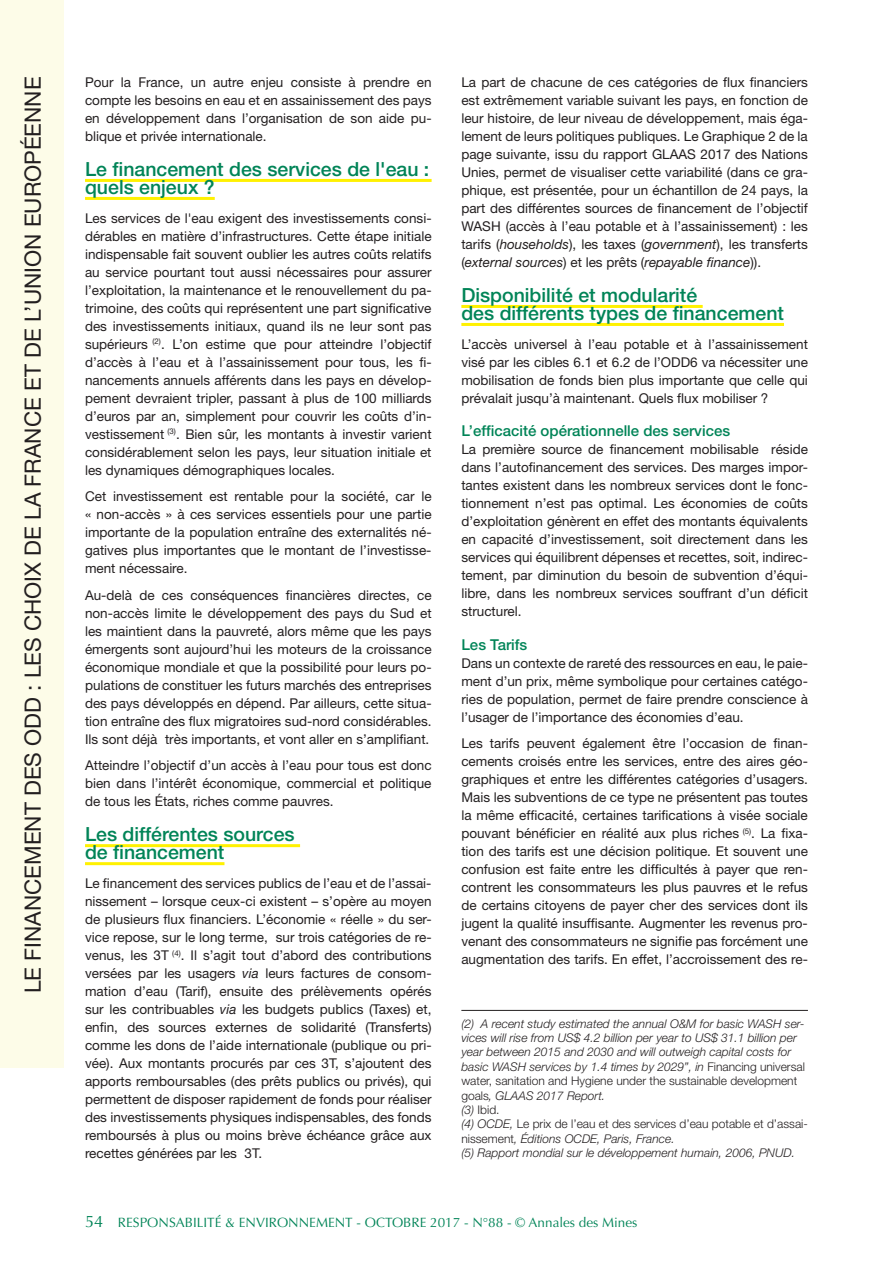
<style>
.page{position:relative;width:893px;height:1263px;background:#fff}
.page>*{position:absolute;margin:0;border:0;box-sizing:border-box;transform-origin:0 0}
.t1{font:22.5px "Helvetica Neue";color:#231f20}
.INTER_1{font:500 19.5px/18px "Helvetica Neue";color:#008457}
.inter2_vert{font:500 15px "Helvetica Neue";color:#008457}
.texte_courant{font:13.5px/18px "Helvetica Neue";color:#231f20;text-align:justify}
.t2{font:13.5px "Optima";color:#008457}
.légende{font:italic 300 12px/14.4px "Helvetica Neue";color:#231f20}
.légende-2{font:300 12px/14.4px "Helvetica Neue";color:#231f20}
.s1{font-style:italic}
.s2{font-style:normal}
.s3{font-size:16.5px}
</style>
<div class="page">
<hr style="left:85px;top:179px;width:347px;height:3px;background:#fff101">
<hr style="left:85px;top:197px;width:130px;height:3px;background:#fff101">
<hr style="left:85px;top:844px;width:215px;height:3px;background:#fff101">
<hr style="left:85px;top:862px;width:139px;height:3px;background:#fff101">
<hr style="left:461px;top:305px;width:242px;height:3px;background:#fff101">
<hr style="left:461px;top:323px;width:323px;height:3px;background:#fff101">
<div style="left:0;top:0;width:64px;height:1067px;background:#fdfce8"></div>
<hr style="left:461px;top:1010px;width:347px;height:1px;background:#231f20">
<p class="t1" style="left:19px;top:993px;width:918px;rotate:-90deg">LE FINANCEMENT DES ODD : LES CHOIX DE LA FRANCE ET DE L’UNION EUROPÉENNE</p>
<p class="texte_courant" style="left:85px;top:73px;width:348px">Pour la France, un autre enjeu consiste à prendre en compte les besoins en eau et en assainissement des pays en développement dans l’organisation de son aide pu&shy;blique et privée internationale.</p>
<p class="INTER_1" style="left:85px;top:160px;width:346px">Le financement des services de l'eau : quels enjeux ?</p>
<p class="texte_courant" style="left:85px;top:209px;width:348px">Les services de l'eau exigent des investissements consi&shy;dérables en matière d’infrastructures. Cette étape initiale indispensable fait souvent oublier les autres coûts relatifs au service pourtant tout aussi nécessaires pour assurer l’exploitation, la maintenance et le renouvellement du pa&shy;trimoine, des coûts qui représentent une part significative des investissements initiaux, quand ils ne leur sont pas supérieurs <sup>(2)</sup>. L’on estime que pour atteindre l’objectif d’accès à l’eau et à l’assainissement pour tous, les fi&shy;nancements annuels afférents dans les pays en dévelop&shy;pement devraient tripler, passant à plus de 100 milliards d’euros par an, simplement pour couvrir les coûts d’in&shy;vestissement <sup>(3)</sup>. Bien sûr, les montants à investir varient considérablement selon les pays, leur situation initiale et les dynamiques démographiques locales.</p>
<p class="texte_courant" style="left:85px;top:487px;width:348px">Cet investissement est rentable pour la société, car le « non-accès » à ces services essentiels pour une partie importante de la population entraîne des externalités né&shy;gatives plus importantes que le montant de l’investisse&shy;ment nécessaire.</p>
<p class="texte_courant" style="left:85px;top:586px;width:348px">Au-delà de ces conséquences financières directes, ce non-accès limite le développement des pays du Sud et les maintient dans la pauvreté, alors même que les pays émergents sont aujourd’hui les moteurs de la croissance économique mondiale et que la possibilité pour leurs po&shy;pulations de constituer les futurs marchés des entreprises des pays développés en dépend. Par ailleurs, cette situa&shy;tion entraîne des flux migratoires sud-nord considérables.<br>Ils sont déjà très importants, et vont aller en s’amplifiant.</p>
<p class="texte_courant" style="left:85px;top:756px;width:348px">Atteindre l’objectif d’un accès à l’eau pour tous est donc bien dans l’intérêt économique, commercial et politique de tous les États, riches comme pauvres.</p>
<p class="INTER_1" style="left:85px;top:825px;width:211px">Les différentes sources de financement</p>
<p class="texte_courant" style="left:85px;top:874px;width:348px">Le financement des services publics de l’eau et de l’assai&shy;nissement – lorsque ceux-ci existent – s’opère au moyen de plusieurs flux financiers. L’économie « réelle » du ser&shy;vice repose, sur le long terme, sur trois catégories de re&shy;venus, les 3T <sup>(4)</sup>. Il s’agit tout d’abord des contributions versées par les usagers <span class="s1">via</span> leurs factures de consom&shy;mation d’eau (Tarif), ensuite des prélèvements opérés sur les contribuables <span class="s1">via</span> les budgets publics (Taxes) et, enfin, des sources externes de solidarité (Transferts) comme les dons de l’aide internationale (publique ou pri&shy;vée). Aux montants procurés par ces 3T, s’ajoutent des apports remboursables (des prêts publics ou privés), qui permettent de disposer rapidement de fonds pour réaliser des investissements physiques indispensables, des fonds remboursés à plus ou moins brève échéance grâce aux recettes générées par les 3T.</p>
<p class="texte_courant" style="left:461px;top:73px;width:348px">La part de chacune de ces catégories de flux financiers est extrêmement variable suivant les pays, en fonction de leur histoire, de leur niveau de développement, mais éga&shy;lement de leurs politiques publiques. Le Graphique 2 de la page suivante, issu du rapport GLAAS 2017 des Nations Unies, permet de visualiser cette variabilité (dans ce gra&shy;phique, est présentée, pour un échantillon de 24 pays, la part des différentes sources de financement de l’objectif WASH (accès à l’eau potable et à l’assainissement) : les tarifs (<span class="s1">households</span>), les taxes (<span class="s1">government</span>), les transferts (<span class="s1">external sources</span>) et les prêts (<span class="s1">repayable finance</span>)).</p>
<p class="INTER_1" style="left:461px;top:286px;width:324px">Disponibilité et modularité<br>des différents types de financement</p>
<p class="texte_courant" style="left:461px;top:335px;width:348px">L’accès universel à l’eau potable et à l’assainissement visé par les cibles 6.1 et 6.2 de l’ODD6 va nécessiter une mobilisation de fonds bien plus importante que celle qui prévalait jusqu’à maintenant. Quels flux mobiliser ?</p>
<p class="inter2_vert" style="left:461px;top:422px;width:270px">L’efficacité opérationnelle des services</p>
<p class="texte_courant" style="left:461px;top:440px;width:348px">La première source de financement mobilisable réside dans l’autofinancement des services. Des marges impor&shy;tantes existent dans les nombreux services dont le fonc&shy;tionnement n’est pas optimal. Les économies de coûts d’exploitation génèrent en effet des montants équivalents en capacité d’investissement, soit directement dans les services qui équilibrent dépenses et recettes, soit, indirec&shy;tement, par diminution du besoin de subvention d’équi&shy;libre, dans les nombreux services souffrant d’un déficit structurel.</p>
<p class="inter2_vert" style="left:461px;top:636px;width:68px">Les Tarifs</p>
<p class="texte_courant" style="left:461px;top:654px;width:348px">Dans un contexte de rareté des ressources en eau, le paie&shy;ment d’un prix, même symbolique pour certaines catégo&shy;ries de population, permet de faire prendre conscience à l’usager de l’importance des économies d’eau.</p>
<p class="texte_courant" style="left:461px;top:734px;width:348px">Les tarifs peuvent également être l’occasion de finan&shy;cements croisés entre les services, entre des aires géo&shy;graphiques et entre les différentes catégories d’usagers.<br>Mais les subventions de ce type ne présentent pas toutes la même efficacité, certaines tarifications à visée sociale pouvant bénéficier en réalité aux plus riches <sup>(5)</sup>. La fixa&shy;tion des tarifs est une décision politique. Et souvent une confusion est faite entre les difficultés à payer que ren&shy;contrent les consommateurs les plus pauvres et le refus de certains citoyens de payer cher des services dont ils jugent la qualité insuffisante. Augmenter les revenus pro&shy;venant des consommateurs ne signifie pas forcément une augmentation des tarifs. En effet, l’accroissement des re-</p>
<p class="légende" style="left:461px;top:1016px;width:345px">(2) A recent study estimated the annual O&amp;M for basic WASH ser&shy;vices will rise from US$ 4.2 billion per year to US$ 31.1 billion per year between 2015 and 2030 and will outweigh capital costs for basic WASH services by 1.4 times by 2029”, in <span class="s2">Financing universal water, sanitation and Hygiene under the sustainable development goals</span>, GLAAS 2017 Report.</p>
<p class="légende-2" style="left:461px;top:1102px;width:40px"><span class="s1">(3)</span> Ibid.</p>
<p class="légende-2" style="left:461px;top:1117px;width:348px"><span class="s1">(4) OCDE,</span> Le prix de l’eau et des services d’eau potable et d’assai&shy;nissement<span class="s1">, Éditions OCDE, Paris, France.</span></p>
<p class="légende" style="left:461px;top:1145px;width:335px">(5) Rapport mondial sur le développement humain, 2006, PNUD.</p>
<p class="t2" style="left:85px;top:1215px;width:554px"><span class="s3">54</span> RESPONSABILITÉ &amp; ENVIRONNEMENT - OCTOBRE 2017 - N°88 - © Annales des Mines</p>
</div>
